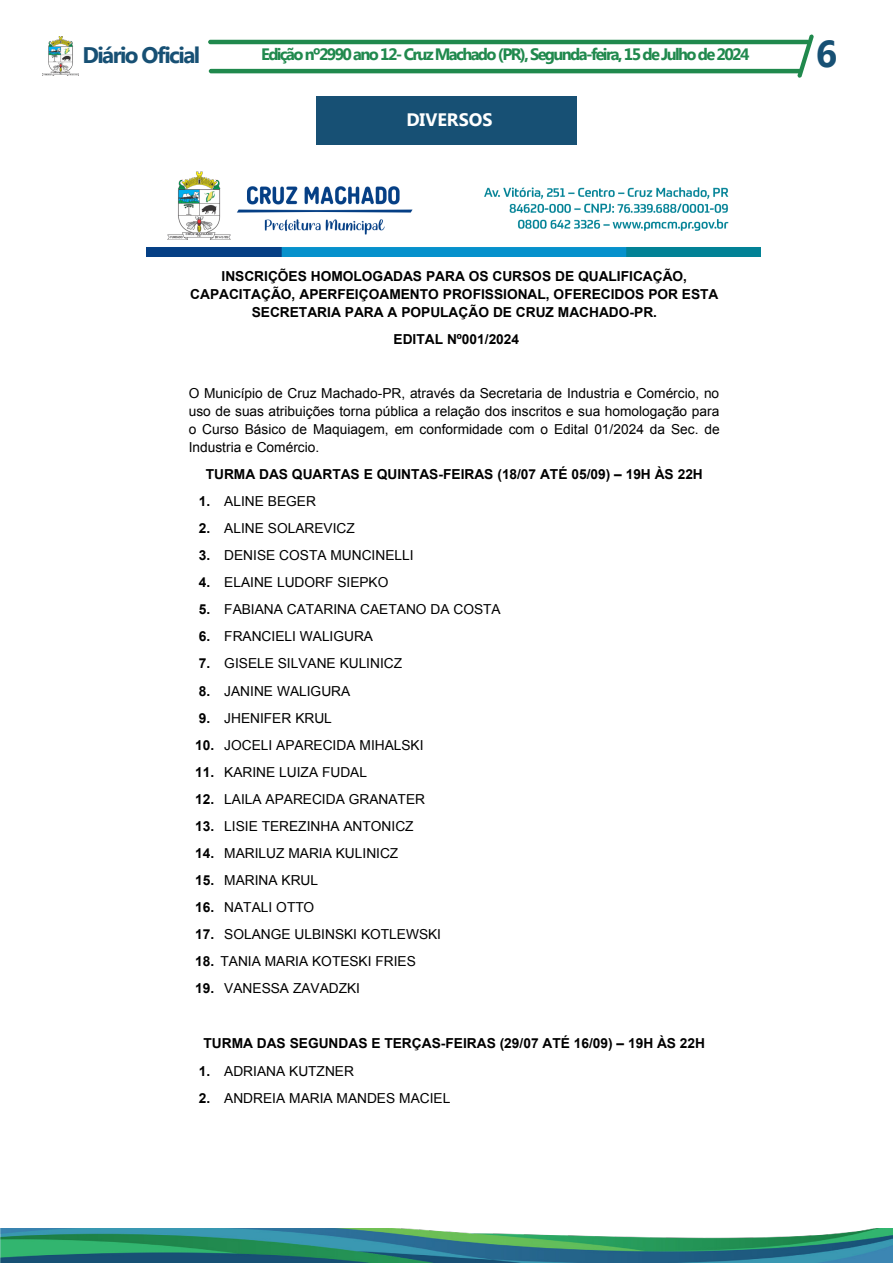
<style>
.page{position:relative;width:893px;height:1263px;background:#fff}
.page>*{position:absolute;margin:0;border:0;box-sizing:border-box;transform-origin:0 0}
.t1{font:700 37.5px "Myanmar Text";color:#175074}
.t2{font:700 22.5px "Myanmar Text";letter-spacing:-.07em;color:#175074}
.t3{font:700 18px "Myanmar Text";color:#fff}
.t4{font:700 16.5px "Myanmar Text";letter-spacing:-.1em;color:#20894d}
.t5{font:13.8px/18.1px "Arial";letter-spacing:-.005em;color:#000;text-align:justify}
.t6{font:700 13.8px/18.1px "Arial";letter-spacing:-.005em;color:#000;text-align:center}
.s1{font-weight:700}
</style>
<div class="page">
<hr style="left:208px;top:40px;width:602px;height:4px;background:#20894d;border-radius:2px">
<hr style="left:209px;top:69px;width:593px;height:4px;background:#20894d;border-radius:2px">
<img style="left:43px;top:37px;width:36px;height:38px">
<svg style="left:797px;top:34px;width:17px;height:44px"></svg>
<img style="left:0;top:1229px;width:893px;height:34px">
<div style="left:316px;top:96px;width:261px;height:49px;background:#175074"></div>
<img style="left:147px;top:171px;width:614px;height:85px">
<p class="t2" style="left:82px;top:42px;width:119px">Diário Oficial</p>
<p class="t4" style="left:261px;top:45px;width:490px">Edição nº2990 ano 12- Cruz Machado (PR), Segunda-feira, 15 de Julho de 2024</p>
<p class="t1" style="left:816px;top:32px;width:23px">6</p>
<p class="t3" style="left:406px;top:109px;width:88px">DIVERSOS</p>
<p class="t6" style="left:190px;top:267px;width:530px">INSCRIÇÕES HOMOLOGADAS PARA OS CURSOS DE QUALIFICAÇÃO,<br>CAPACITAÇÃO, APERFEIÇOAMENTO PROFISSIONAL, OFERECIDOS POR ESTA<br>SECRETARIA PARA A POPULAÇÃO DE CRUZ MACHADO-PR.</p>
<p class="t6" style="left:394px;top:330px;width:127px">EDITAL Nº001/2024</p>
<p class="t5" style="left:189px;top:385px;width:532px">O Município de Cruz Machado-PR, através da Secretaria de Industria e Comércio, no uso de suas atribuições torna pública a relação dos inscritos e sua homologação para o Curso Básico de Maquiagem, em conformidade com o Edital 01/2024 da Sec. de Industria e Comércio.</p>
<p class="t6" style="left:206px;top:465px;width:499px">TURMA DAS QUARTAS E QUINTAS-FEIRAS (18/07 ATÉ 05/09) – 19H ÀS 22H</p>
<p class="t5" style="left:199px;top:493px;width:119px"><span class="s1">1.</span> ALINE BEGER</p>
<p class="t5" style="left:199px;top:520px;width:157px"><span class="s1">2.</span> ALINE SOLAREVICZ</p>
<p class="t5" style="left:199px;top:547px;width:216px"><span class="s1">3.</span> DENISE COSTA MUNCINELLI</p>
<p class="t5" style="left:199px;top:575px;width:191px"><span class="s1">4.</span> ELAINE LUDORF SIEPKO</p>
<p class="t5" style="left:199px;top:602px;width:303px"><span class="s1">5.</span> FABIANA CATARINA CAETANO DA COSTA</p>
<p class="t5" style="left:199px;top:629px;width:176px"><span class="s1">6.</span> FRANCIELI WALIGURA</p>
<p class="t5" style="left:199px;top:656px;width:205px"><span class="s1">7.</span> GISELE SILVANE KULINICZ</p>
<p class="t5" style="left:199px;top:683px;width:153px"><span class="s1">8.</span> JANINE WALIGURA</p>
<p class="t5" style="left:199px;top:710px;width:134px"><span class="s1">9.</span> JHENIFER KRUL</p>
<p class="t5" style="left:195px;top:737px;width:230px"><span class="s1">10.</span> JOCELI APARECIDA MIHALSKI</p>
<p class="t5" style="left:195px;top:764px;width:173px"><span class="s1">11.</span> KARINE LUIZA FUDAL</p>
<p class="t5" style="left:195px;top:791px;width:231px"><span class="s1">12.</span> LAILA APARECIDA GRANATER</p>
<p class="t5" style="left:195px;top:818px;width:220px"><span class="s1">13.</span> LISIE TEREZINHA ANTONICZ</p>
<p class="t5" style="left:195px;top:845px;width:205px"><span class="s1">14.</span> MARILUZ MARIA KULINICZ</p>
<p class="t5" style="left:195px;top:872px;width:124px"><span class="s1">15.</span> MARINA KRUL</p>
<p class="t5" style="left:195px;top:899px;width:121px"><span class="s1">16.</span> NATALI OTTO</p>
<p class="t5" style="left:195px;top:926px;width:247px"><span class="s1">17.</span> SOLANGE ULBINSKI KOTLEWSKI</p>
<p class="t5" style="left:195px;top:953px;width:222px"><span class="s1">18.</span> TANIA MARIA KOTESKI FRIES</p>
<p class="t5" style="left:195px;top:980px;width:166px"><span class="s1">19.</span> VANESSA ZAVADZKI</p>
<p class="t6" style="left:204px;top:1034px;width:503px">TURMA DAS SEGUNDAS E TERÇAS-FEIRAS (29/07 ATÉ 16/09) – 19H ÀS 22H</p>
<p class="t5" style="left:199px;top:1063px;width:157px"><span class="s1">1.</span> ADRIANA KUTZNER</p>
<p class="t5" style="left:199px;top:1090px;width:253px"><span class="s1">2.</span> ANDREIA MARIA MANDES MACIEL</p>
</div>
